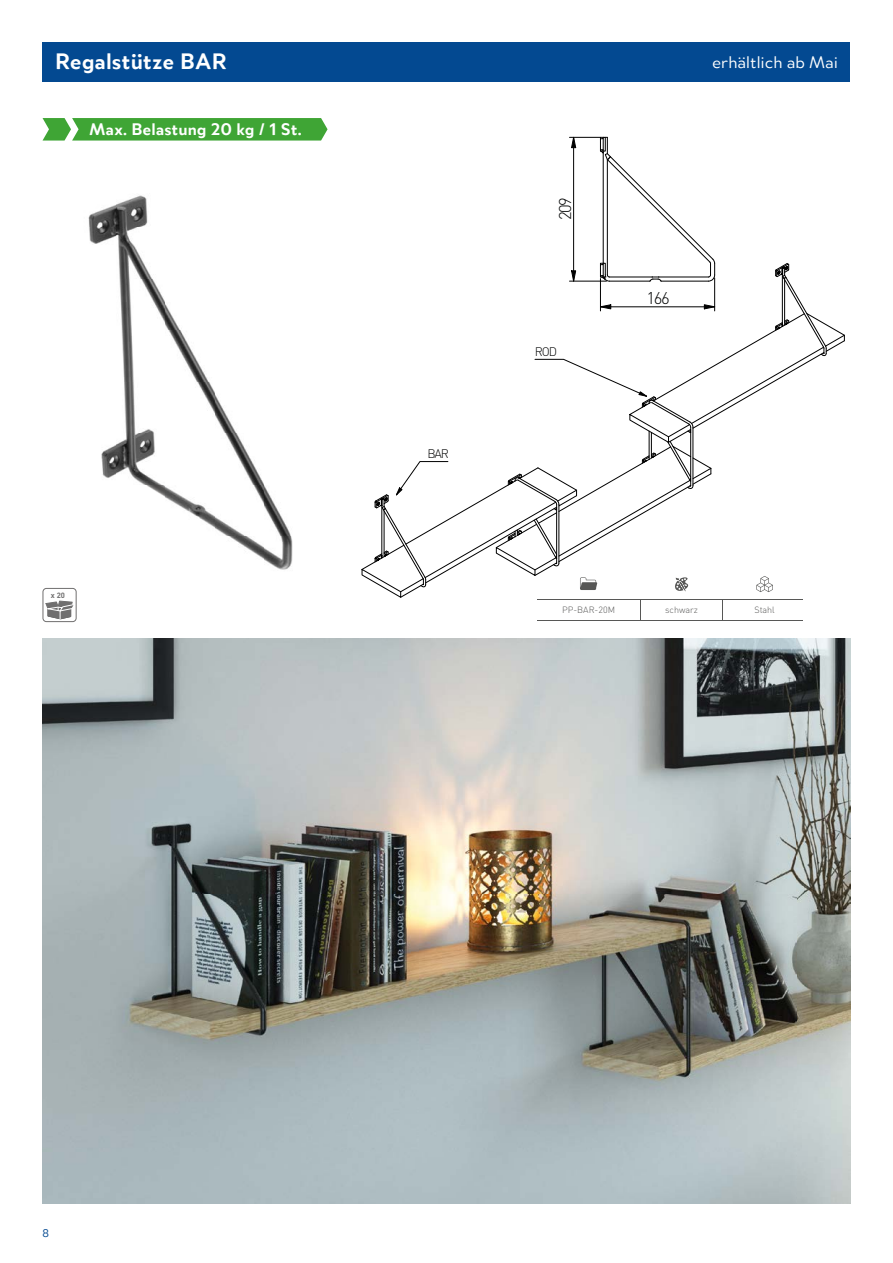
<style>
.page{position:relative;width:893px;height:1263px;background:#fff}
.page>*{position:absolute;margin:0;border:0;box-sizing:border-box;transform-origin:0 0}
.t1{font:700 24px "Merel";color:#fff}
.t2{font:700 18px "Merel";color:#fff}
.t3{font:18px "Merel";color:#fff}
.t4{font:300 16.8px "DIN Pro";letter-spacing:-.075em;color:#010202}
.t5{font:300 12.3px "DIN Pro";letter-spacing:-.095em;color:#010202}
.t6{font:12px "Merel";color:#034991}
.t7{font:300 9px "DIN Pro";color:#575756}
.t8{font:700 7.65px "DIN Pro";color:#706f6f}
</style>
<div class="page">
<img style="left:67px;top:195px;width:226px;height:393px">
<div style="left:43px;top:588px;width:34px;height:34px;border:1px solid #706f6f;border-radius:4px"></div>
<svg style="left:44px;top:600px;width:30px;height:20px"></svg>
<img style="left:43px;top:639px;width:807px;height:564px">
<div style="left:43px;top:43px;width:807px;height:39px;background:#034991"></div>
<hr style="left:537px;top:620px;width:103px;height:1px;background:#575756">
<hr style="left:640px;top:620px;width:83px;height:1px;background:#575756">
<hr style="left:723px;top:620px;width:84px;height:1px;background:#575756">
<svg style="left:361px;top:136px;width:484px;height:484px"></svg>
<svg style="left:43px;top:118px;width:285px;height:23px;background:#4cab42"></svg>
<div style="left:803px;top:497px;width:61px;height:130px;background:#fff"></div>
<h1 class="t1" style="left:55px;top:42px;width:173px">Regalstütze BAR</h1>
<h2 class="t3" style="left:712px;top:49px;width:128px">erhältlich ab Mai</h2>
<h2 class="t2" style="left:89px;top:114px;width:214px">Max. Belastung 20 kg / 1 St.</h2>
<p class="t8" style="left:51px;top:590px;width:15px">x 20</p>
<h3 class="t5" style="left:427px;top:444px;width:23px">BAR</h3>
<h3 class="t4" style="left:552px;top:220px;width:25px;rotate:-90deg">209</h3>
<h3 class="t5" style="left:535px;top:342px;width:24px">ROD</h3>
<h3 class="t4" style="left:646px;top:285px;width:25px">166</h3>
<p class="t7" style="left:562px;top:603px;width:54px">PP-BAR-20M</p>
<p class="t7" style="left:665px;top:603px;width:34px">schwarz</p>
<p class="t7" style="left:754px;top:603px;width:22px">Stahl</p>
<h3 class="t6" style="left:43px;top:1224px;width:8px">8</h3>
</div>
